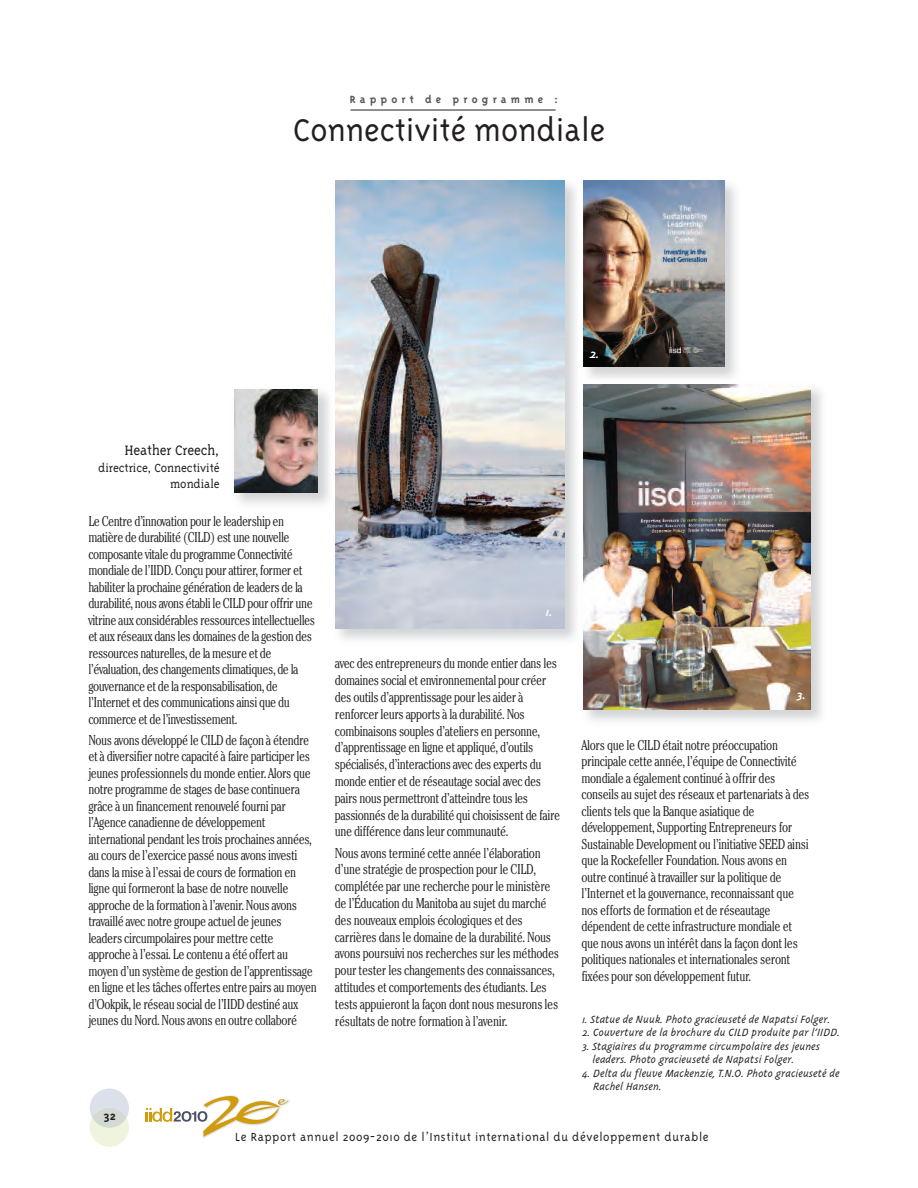
<style>
.page{position:relative;width:918px;height:1188px;background:#fff}
.page>*{position:absolute;margin:0;border:0;box-sizing:border-box;transform-origin:0 0}
.t1{font:300 36px "Triplex";color:#231f20}
.t2{font:300 15.75px "Triplex Serif";letter-spacing:-.005em;color:#231f20}
.t3{font:300 condensed 14.25px/16.5px "Cheltenham";letter-spacing:-.03em;color:#231f20;scale:.96 1}
.t4{font:300 13.5px "Triplex";letter-spacing:.04em;color:#231f20}
.t5{font:300 13.5px/16.2px "Triplex Serif";letter-spacing:-.005em;color:#231f20;text-align:right}
.t6{font:italic 700 13.5px "Triplex";color:#fff}
.t7{font:700 13.5px "Triplex";color:#231f20}
.t8{font:italic 300 12px/13.5px "Triplex";letter-spacing:-.015em;color:#231f20}
.t9{font:700 12px "Triplex";letter-spacing:.35em;color:#57585a}
</style>
<div class="page">
<svg style="left:90px;top:1089px;width:39px;height:58px;background:#e5eae3"></svg>
<svg style="left:146px;top:1095px;width:144px;height:42px"></svg>
<img style="left:335px;top:180px;width:241px;height:460px">
<img style="left:336px;top:181px;width:229px;height:447px">
<img style="left:583px;top:385px;width:239px;height:336px">
<img style="left:583px;top:387px;width:1px;height:262px">
<img style="left:584px;top:385px;width:226px;height:325px">
<img style="left:583px;top:180px;width:162px;height:207px">
<svg style="left:583px;top:379px;width:2px;height:8px"></svg>
<img style="left:584px;top:181px;width:140px;height:186px">
<img style="left:237px;top:383px;width:101px;height:131px">
<img style="left:234px;top:389px;width:83px;height:104px">
<hr style="left:351px;top:110px;width:205px;height:1px;background:#231f20">
<p class="t9" style="left:350px;top:92px;width:210px">Rapport de programme :</p>
<h1 class="t1" style="left:293px;top:107px;width:314px">Connectivité mondiale</h1>
<p class="t6" style="left:590px;top:345px;width:11px">2.</p>
<p class="t2" style="left:125px;top:440px;width:96px">Heather Creech,</p>
<p class="t5" style="left:98px;top:459px;width:123px">directrice, Connectivité mondiale</p>
<p class="t3" style="left:88px;top:514px;width:238px">Le Centre d’innovation pour le leadership en matière de durabilité (CILD) est une nouvelle composante vitale du programme Connectivité mondiale de l’IIDD. Conçu pour attirer, former et habiliter la prochaine génération de leaders de la durabilité, nous avons établi le CILD pour offrir une vitrine aux considérables ressources intellectuelles et aux réseaux dans les domaines de la gestion des ressources naturelles, de la mesure et de l’évaluation, des changements climatiques, de la gouvernance et de la responsabilisation, de l’Internet et des communications ainsi que du commerce et de l’investissement.</p>
<p class="t3" style="left:88px;top:733px;width:239px">Nous avons développé le CILD de façon à étendre et à diversifier notre capacité à faire participer les jeunes professionnels du monde entier. Alors que notre programme de stages de base continuera grâce à un financement renouvelé fourni par l’Agence canadienne de développement international pendant les trois prochaines années, au cours de l’exercice passé nous avons investi dans la mise à l’essai de cours de formation en ligne qui formeront la base de notre nouvelle approche de la formation à l’avenir. Nous avons travaillé avec notre groupe actuel de jeunes leaders circumpolaires pour mettre cette approche à l’essai. Le contenu a été offert au moyen d’un système de gestion de l’apprentissage en ligne et les tâches offertes entre pairs au moyen d’Ookpik, le réseau social de l’IIDD destiné aux jeunes du Nord. Nous avons en outre collaboré</p>
<p class="t6" style="left:546px;top:603px;width:8px">1.</p>
<p class="t3" style="left:335px;top:656px;width:236px">avec des entrepreneurs du monde entier dans les domaines social et environnemental pour créer des outils d’apprentissage pour les aider à renforcer leurs apports à la durabilité. Nos combinaisons souples d’ateliers en personne, d’apprentissage en ligne et appliqué, d’outils spécialisés, d’interactions avec des experts du monde entier et de réseautage social avec des pairs nous permettront d’atteindre tous les passionnés de la durabilité qui choisissent de faire une différence dans leur communauté.</p>
<p class="t3" style="left:335px;top:846px;width:235px">Nous avons terminé cette année l’élaboration d’une stratégie de prospection pour le CILD, complétée par une recherche pour le ministère de l’Éducation du Manitoba au sujet du marché des nouveaux emplois écologiques et des carrières dans le domaine de la durabilité. Nous avons poursuivi nos recherches sur les méthodes pour tester les changements des connaissances, attitudes et comportements des étudiants. Les tests appuieront la façon dont nous mesurons les résultats de notre formation à l’avenir.</p>
<p class="t7" style="left:104px;top:1107px;width:14px">32</p>
<p class="t6" style="left:798px;top:687px;width:10px">3.</p>
<p class="t3" style="left:581px;top:738px;width:239px">Alors que le CILD était notre préoccupation principale cette année, l’équipe de Connectivité mondiale a également continué à offrir des conseils au sujet des réseaux et partenariats à des clients tels que la Banque asiatique de développement, Supporting Entrepreneurs for Sustainable Development ou l’initiative SEED ainsi que la Rockefeller Foundation. Nous avons en outre continué à travailler sur la politique de l’Internet et la gouvernance, reconnaissant que nos efforts de formation et de réseautage dépendent de cette infrastructure mondiale et que nous avons un intérêt dans la façon dont les politiques nationales et internationales seront fixées pour son développement futur.</p>
<p class="t8" style="left:583px;top:1012px;width:249px">1. Statue de Nuuk. Photo gracieuseté de Napatsi Folger.</p>
<p class="t8" style="left:583px;top:1025px;width:259px">2. Couverture de la brochure du CILD produite par l’IIDD.</p>
<p class="t8" style="left:593px;top:1039px;width:229px;text-indent:-10px">3. Stagiaires du programme circumpolaire des jeunes leaders. Photo gracieuseté de Napatsi Folger.</p>
<p class="t8" style="left:594px;top:1066px;width:248px;text-indent:-11px">4. Delta du fleuve Mackenzie, T.N.O. Photo gracieuseté de<br>Rachel Hansen.</p>
<p class="t4" style="left:235px;top:1129px;width:475px">Le Rapport annuel 2009-2010 de l’Institut international du développement durable</p>
</div>
